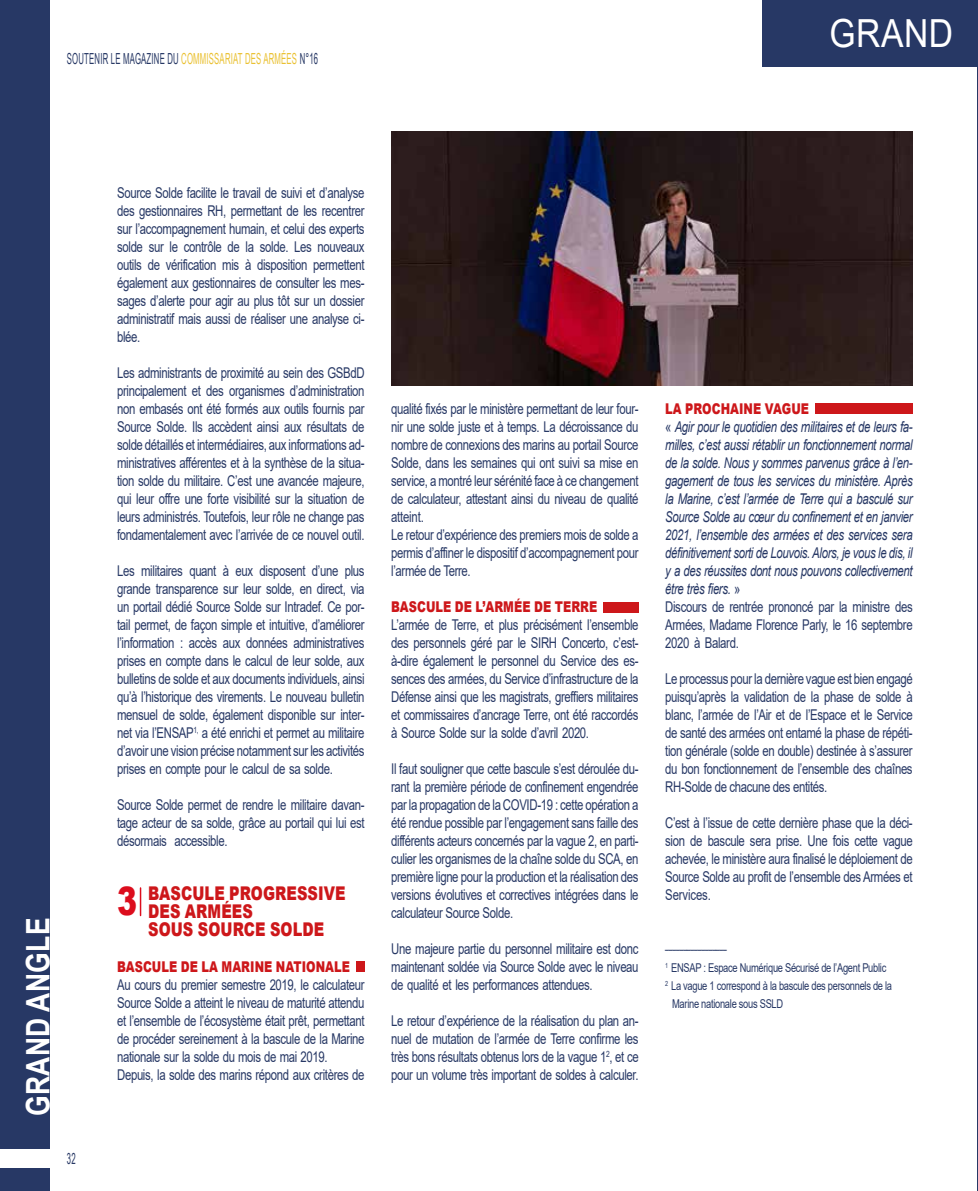
<style>
.page{position:relative;width:978px;height:1191px;background:#fff}
.page>*{position:absolute;margin:0;border:0;box-sizing:border-box;transform-origin:0 0}
.t1{font:900 39.15px "Arial";color:#dc0d1d;scale:.77 1}
.t2{font:38.7px "Arial";letter-spacing:.015em;color:#fff;scale:.87 1}
.t3{font:700 32.4px "Arial";letter-spacing:.015em;color:#fff;scale:.82 1}
.t4{font:900 18.9px/18px "Arial";letter-spacing:.005em;color:#cd171a;scale:.77 1}
.t5{font:15.3px "Arial Narrow";letter-spacing:.02em;color:#273865;scale:.62 1}
.t6{font:14.85px/18px "Arial";letter-spacing:-.03em;color:#273865;text-align:justify;scale:.77 1}
.t7{font:italic 14.85px/18px "Arial";letter-spacing:-.03em;color:#273865;scale:.77 1}
.t8{font:900 14.85px "Arial";letter-spacing:.005em;color:#cd171a;scale:.77 1}
.t9{font:12.15px "Arial";letter-spacing:-.03em;color:#273865;scale:.77 1}
.t10{font:700 8.7px "Arial";color:#273865;scale:.77 1}
.s1{color:#eac132}
.s2{font-weight:900;font-style:normal;color:#cd171a}
.s3{font-style:normal}
</style>
<div class="page">
<hr style="left:977px;top:0;width:1px;height:1191px;background:#273865">
<div style="left:0;top:0;width:49px;height:1191px;background:#273865"></div>
<div style="left:0;top:1149px;width:49px;height:18px;background:#fff"></div>
<div style="left:762px;top:0;width:216px;height:66px;background:#273865"></div>
<svg style="left:140px;top:888px;width:1px;height:27px"></svg>
<img style="left:391px;top:131px;width:522px;height:254px">
<div style="left:603px;top:602px;width:36px;height:10px;background:#cd171a"></div>
<div style="left:816px;top:404px;width:97px;height:10px;background:#cd171a"></div>
<div style="left:356px;top:961px;width:9px;height:11px;background:#cd171a"></div>
<p class="t5" style="left:67px;top:47px;width:407px">SOUTENIR LE MAGAZINE DU <span class="s1">COMMISSARIAT DES ARMÉES</span> N°16</p>
<h2 class="t2" style="left:829px;top:7px;width:144px">GRAND</h2>
<h3 class="t3" style="left:15px;top:1116px;width:244px;rotate:-90deg">GRAND ANGLE</h3>
<p class="t5" style="left:67px;top:1147px;width:16px">32</p>
<p class="t6" style="left:117px;top:184px;width:323px">Source Solde facilite le travail de suivi et d’analyse des gestionnaires RH, permettant de les recentrer sur l’accompagnement humain, et celui des experts solde sur le contrôle de la solde. Les nouveaux outils de vérification mis à disposition permettent également aux gestionnaires de consulter les mes&shy;sages d’alerte pour agir au plus tôt sur un dossier administratif mais aussi de réaliser une analyse ci&shy;blée.</p>
<p class="t6" style="left:117px;top:364px;width:323px">Les administrants de proximité au sein des GSBdD principalement et des organismes d’administration non embasés ont été formés aux outils fournis par Source Solde. Ils accèdent ainsi aux résultats de solde détaillés et intermédiaires, aux informations ad&shy;ministratives afférentes et à la synthèse de la situa&shy;tion solde du militaire. C’est une avancée majeure, qui leur offre une forte visibilité sur la situation de leurs administrés. Toutefois, leur rôle ne change pas fondamentalement avec l’arrivée de ce nouvel outil.</p>
<p class="t6" style="left:117px;top:562px;width:323px">Les militaires quant à eux disposent d’une plus grande transparence sur leur solde, en direct, via un portail dédié Source Solde sur Intradef. Ce por&shy;tail permet, de façon simple et intuitive, d’améliorer l’information : accès aux données administratives prises en compte dans le calcul de leur solde, aux bulletins de solde et aux documents individuels, ainsi qu’à l’historique des virements. Le nouveau bulletin mensuel de solde, également disponible sur inter&shy;net via l’ENSAP<sup>1,</sup> a été enrichi et permet au militaire d’avoir une vision précise notamment sur les activités prises en compte pour le calcul de sa solde.</p>
<p class="t6" style="left:117px;top:796px;width:323px">Source Solde permet de rendre le militaire davan&shy;tage acteur de sa solde, grâce au portail qui lui est désormais accessible.</p>
<p class="t4" style="left:148px;top:884px;width:258px">BASCULE PROGRESSIVE<br>DES ARMÉES<br>SOUS SOURCE SOLDE</p>
<p class="t8" style="left:117px;top:956px;width:304px">BASCULE DE LA MARINE NATIONALE</p>
<p class="t6" style="left:117px;top:976px;width:323px;text-align:left">Au cours du premier semestre 2019, le calculateur Source Solde a atteint le niveau de maturité attendu et l’ensemble de l’écosystème était prêt, permettant de procéder sereinement à la bascule de la Marine nationale sur la solde du mois de mai 2019.<br>Depuis, la solde des marins répond aux critères de</p>
<h1 class="t1" style="left:117px;top:873px;width:28px">3</h1>
<p class="t6" style="left:391px;top:400px;width:323px;text-align:left">qualité fixés par le ministère permettant de leur four&shy;nir une solde juste et à temps. La décroissance du nombre de connexions des marins au portail Source Solde, dans les semaines qui ont suivi sa mise en service, a montré leur sérénité face à ce changement de calculateur, attestant ainsi du niveau de qualité atteint.<br>Le retour d’expérience des premiers mois de solde a permis d’affiner le dispositif d’accompagnement pour l’armée de Terre.</p>
<p class="t8" style="left:391px;top:596px;width:269px">BASCULE DE L’ARMÉE DE TERRE</p>
<p class="t6" style="left:391px;top:616px;width:323px">L’armée de Terre, et plus précisément l’ensemble des personnels géré par le SIRH Concerto, c’est&shy;à-dire également le personnel du Service des es&shy;sences des armées, du Service d’infrastructure de la Défense ainsi que les magistrats, greffiers militaires et commissaires d’ancrage Terre, ont été raccordés à Source Solde sur la solde d’avril 2020.</p>
<p class="t6" style="left:391px;top:760px;width:323px">Il faut souligner que cette bascule s’est déroulée du&shy;rant la première période de confinement engendrée par la propagation de la COVID-19 : cette opération a été rendue possible par l’engagement sans faille des différents acteurs concernés par la vague 2, en parti&shy;culier les organismes de la chaîne solde du SCA, en première ligne pour la production et la réalisation des versions évolutives et correctives intégrées dans le calculateur Source Solde.</p>
<p class="t6" style="left:391px;top:940px;width:323px">Une majeure partie du personnel militaire est donc maintenant soldée via Source Solde avec le niveau de qualité et les performances attendues.</p>
<p class="t6" style="left:391px;top:1012px;width:323px">Le retour d’expérience de la réalisation du plan an&shy;nuel de mutation de l’armée de Terre confirme les très bons résultats obtenus lors de la vague 1<sup>2</sup>, et ce pour un volume très important de soldes à calculer.</p>
<p class="t7" style="left:665px;top:400px;width:323px"><span class="s2">LA PROCHAINE VAGUE<br></span><span class="s3">«</span> Agir pour le quotidien des militaires et de leurs fa&shy;milles, c’est aussi rétablir un fonctionnement normal de la solde. Nous y sommes parvenus grâce à l’en&shy;gagement de tous les services du ministère. Après la Marine, c’est l’armée de Terre qui a basculé sur Source Solde au cœur du confinement et en janvier 2021, l’ensemble des armées et des services sera définitivement sorti de Louvois. Alors, je vous le dis, il y a des réussites dont nous pouvons collectivement être très fiers. <span class="s3">»<br>Discours de rentrée prononcé par la ministre des Armées, Madame Florence Parly, le 16 septembre 2020 à Balard.</span></p>
<p class="t6" style="left:665px;top:670px;width:323px">Le processus pour la dernière vague est bien engagé puisqu’après la validation de la phase de solde à blanc, l’armée de l’Air et de l’Espace et le Service de santé des armées ont entamé la phase de répéti&shy;tion générale (solde en double) destinée à s’assurer du bon fonctionnement de l’ensemble des chaînes RH-Solde de chacune des entités.</p>
<p class="t6" style="left:665px;top:814px;width:323px">C’est à l’issue de cette dernière phase que la déci&shy;sion de bascule sera prise. Une fois cette vague achevée, le ministère aura finalisé le déploiement de Source Solde au profit de l’ensemble des Armées et Services.</p>
<p class="t10" style="left:665px;top:940px;width:82px">_________________</p>
<p class="t9" style="left:665px;top:959px;width:289px"><sup>1</sup> ENSAP : Espace Numérique Sécurisé de l’Agent Public</p>
<p class="t9" style="left:665px;top:977px;width:296px"><sup>2</sup> La vague 1 correspond à la bascule des personnels de la</p>
<p class="t9" style="left:672px;top:995px;width:146px">Marine nationale sous SSLD</p>
</div>
